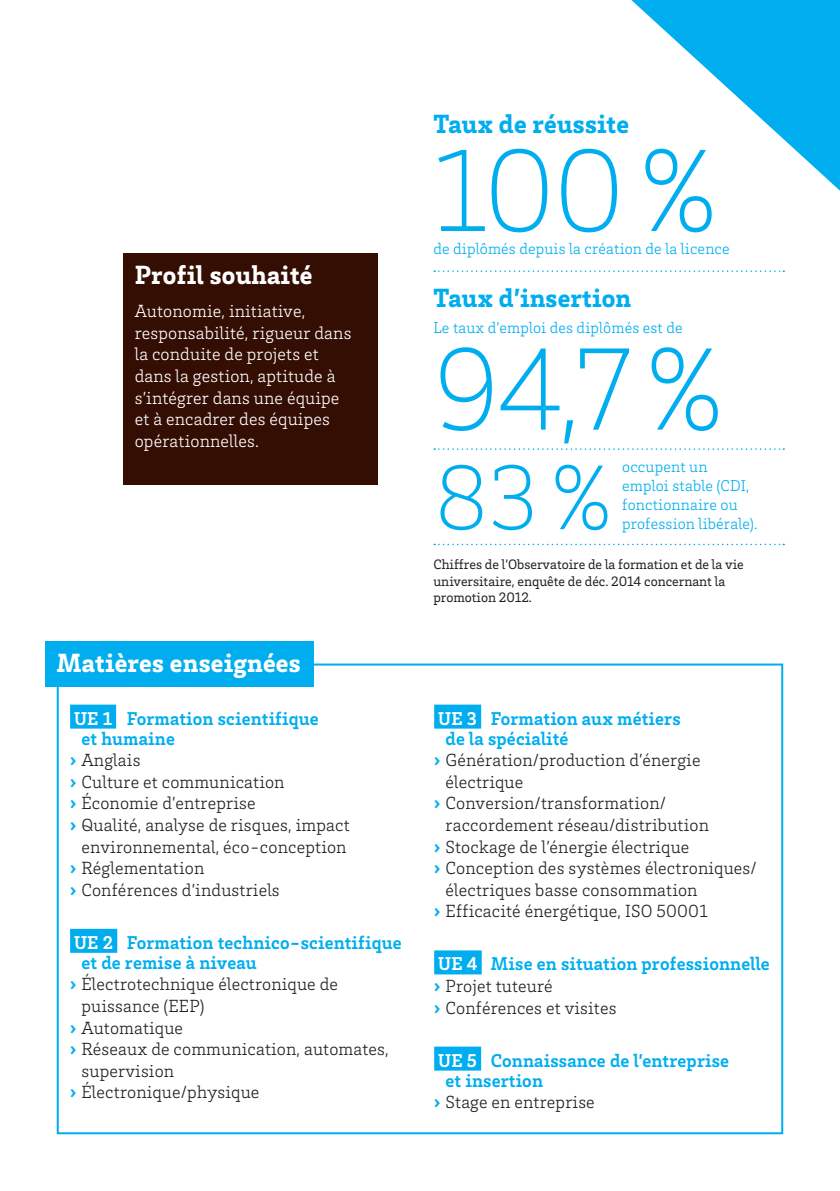
<style>
.page{position:relative;width:840px;height:1191px;background:#fff}
.page>*{position:absolute;margin:0;border:0;box-sizing:border-box;transform-origin:0 0}
._10_TEXTE_Light_9{font:200 120px "Brix Slab";color:#00aeef}
._10_TEXTE_Light_9-2{font:200 94px "Brix Slab";color:#00aeef}
._01_Titre_Blanc_13_5{font:900 27px "Brix Slab";letter-spacing:.01em;color:#fff}
._01_Titre_Bleu_13_5{font:900 27px "Brix Slab";letter-spacing:.01em;color:#00aeef}
._02_Sous_Titre_Bleu{font:700 19px/20px "Brix Slab";letter-spacing:.01em;color:#00aeef}
.t1{font:300 18px/21.6px "Brix Slab";letter-spacing:.01em;color:#231f20}
.TEXTE_Encadré_Blanc{font:300 18px/21.6px "Brix Slab";letter-spacing:.01em;color:#fff}
._10_TEXTE_Light_9-3{font:300 16px/19.2px "Brix Slab";letter-spacing:.01em;color:#00aeef}
.Txt_Note_7{font:14px/16.8px "Brix Slab";color:#231f20}
.s1{color:#fff}
.s2{font-weight:900;color:#00aeef}
</style>
<div class="page">
<svg style="left:631px;top:0;width:208px;height:190px"></svg>
<div style="left:70px;top:704px;width:46px;height:24px;background:#00aeef"></div>
<div style="left:70px;top:928px;width:47px;height:24px;background:#00aeef"></div>
<div style="left:434px;top:704px;width:47px;height:24px;background:#00aeef"></div>
<div style="left:434px;top:950px;width:47px;height:24px;background:#00aeef"></div>
<div style="left:434px;top:1046px;width:47px;height:24px;background:#00aeef"></div>
<div style="left:45px;top:641px;width:268px;height:45px;background:#00aeef"></div>
<div style="left:123px;top:253px;width:254px;height:232px;background:#340d03"></div>
<svg style="left:434px;top:270px;width:349px;height:2px"></svg>
<svg style="left:434px;top:448px;width:349px;height:2px"></svg>
<svg style="left:434px;top:544px;width:349px;height:1px"></svg>
<p class="_01_Titre_Blanc_13_5" style="left:135px;top:257px;width:179px">Profil souhaité</p>
<p class="TEXTE_Encadré_Blanc" style="left:135px;top:299px;width:218px">Autonomie, initiative, responsabilité, rigueur dans la conduite de projets et dans la gestion, aptitude à s’intégrer dans une équipe et à encadrer des équipes opérationnelles.</p>
<p class="_01_Titre_Blanc_13_5" style="left:57px;top:644px;width:245px">Matières enseignées</p>
<p class="_02_Sous_Titre_Bleu" style="left:81px;top:707px;width:239px;text-indent:-7px"><span class="s1">UE 1</span> Formation scientifique et humaine</p>
<p class="t1" style="left:70px;top:748px;width:72px"><span class="s2">›</span> Anglais</p>
<p class="t1" style="left:70px;top:770px;width:216px"><span class="s2">›</span> Culture et communication</p>
<p class="t1" style="left:70px;top:792px;width:187px"><span class="s2">›</span> Économie d’entreprise</p>
<p class="t1" style="left:70px;top:813px;width:281px;text-align:center"><span class="s2">›</span> Qualité, analyse de risques, impact environnemental, éco-conception</p>
<p class="t1" style="left:70px;top:856px;width:136px"><span class="s2">›</span> Réglementation</p>
<p class="t1" style="left:70px;top:878px;width:211px"><span class="s2">›</span> Conférences d’industriels</p>
<p class="_02_Sous_Titre_Bleu" style="left:81px;top:931px;width:321px;text-indent:-7px"><span class="s1">UE 2</span> Formation technico-scientifique et de remise à niveau</p>
<p class="t1" style="left:81px;top:973px;width:258px;text-indent:-11px"><span class="s2">›</span> Électrotechnique électronique de puissance (EEP)</p>
<p class="t1" style="left:70px;top:1016px;width:114px"><span class="s2">›</span> Automatique</p>
<p class="t1" style="left:81px;top:1037px;width:308px;text-indent:-11px"><span class="s2">›</span> Réseaux de communication, automates, supervision</p>
<p class="t1" style="left:70px;top:1081px;width:191px"><span class="s2">›</span> Électronique/physique</p>
<p class="_01_Titre_Bleu_13_5" style="left:433px;top:106px;width:197px">Taux de réussite</p>
<p class="_10_TEXTE_Light_9" style="left:433px;top:115px;width:285px">100 %</p>
<p class="_10_TEXTE_Light_9-3" style="left:433px;top:239px;width:298px">de diplômés depuis la création de la licence</p>
<p class="_01_Titre_Bleu_13_5" style="left:433px;top:280px;width:199px">Taux d’insertion</p>
<p class="_10_TEXTE_Light_9-3" style="left:433px;top:318px;width:251px">Le taux d’emploi des diplômés est de</p>
<p class="_10_TEXTE_Light_9" style="left:433px;top:313px;width:291px">94,7 %</p>
<p class="_10_TEXTE_Light_9-2" style="left:433px;top:438px;width:180px">83 %</p>
<p class="_10_TEXTE_Light_9-3" style="left:621px;top:456px;width:137px">occupent un emploi stable (CDI, fonctionnaire ou profession libérale).</p>
<p class="Txt_Note_7" style="left:433px;top:555px;width:311px">Chiffres de l’Observatoire de la formation et de la vie universitaire, enquête de déc. 2014 concernant la promotion 2012.</p>
<p class="_02_Sous_Titre_Bleu" style="left:445px;top:707px;width:236px;text-indent:-7px"><span class="s1">UE 3</span> Formation aux métiers de la spécialité</p>
<p class="t1" style="left:445px;top:748px;width:256px;text-indent:-11px"><span class="s2">›</span> Génération/production d’énergie électrique</p>
<p class="t1" style="left:445px;top:792px;width:265px;text-indent:-11px"><span class="s2">›</span> Conversion/transformation/ raccordement réseau/distribution</p>
<p class="t1" style="left:434px;top:835px;width:257px"><span class="s2">›</span> Stockage de l’énergie électrique</p>
<p class="t1" style="left:445px;top:856px;width:312px;text-indent:-11px"><span class="s2">›</span> Conception des systèmes électroniques/ électriques basse consommation</p>
<p class="t1" style="left:434px;top:900px;width:275px"><span class="s2">›</span> Efficacité énergétique, ISO 50001</p>
<p class="_02_Sous_Titre_Bleu" style="left:438px;top:953px;width:333px"><span class="s1">UE 4</span> Mise en situation professionnelle</p>
<p class="t1" style="left:434px;top:974px;width:120px"><span class="s2">›</span> Projet tuteuré</p>
<p class="t1" style="left:434px;top:996px;width:184px"><span class="s2">›</span> Conférences et visites</p>
<p class="_02_Sous_Titre_Bleu" style="left:445px;top:1049px;width:285px;text-indent:-7px"><span class="s1">UE 5</span> Connaissance de l’entreprise et insertion</p>
<p class="t1" style="left:434px;top:1090px;width:162px"><span class="s2">›</span> Stage en entreprise</p>
</div>
